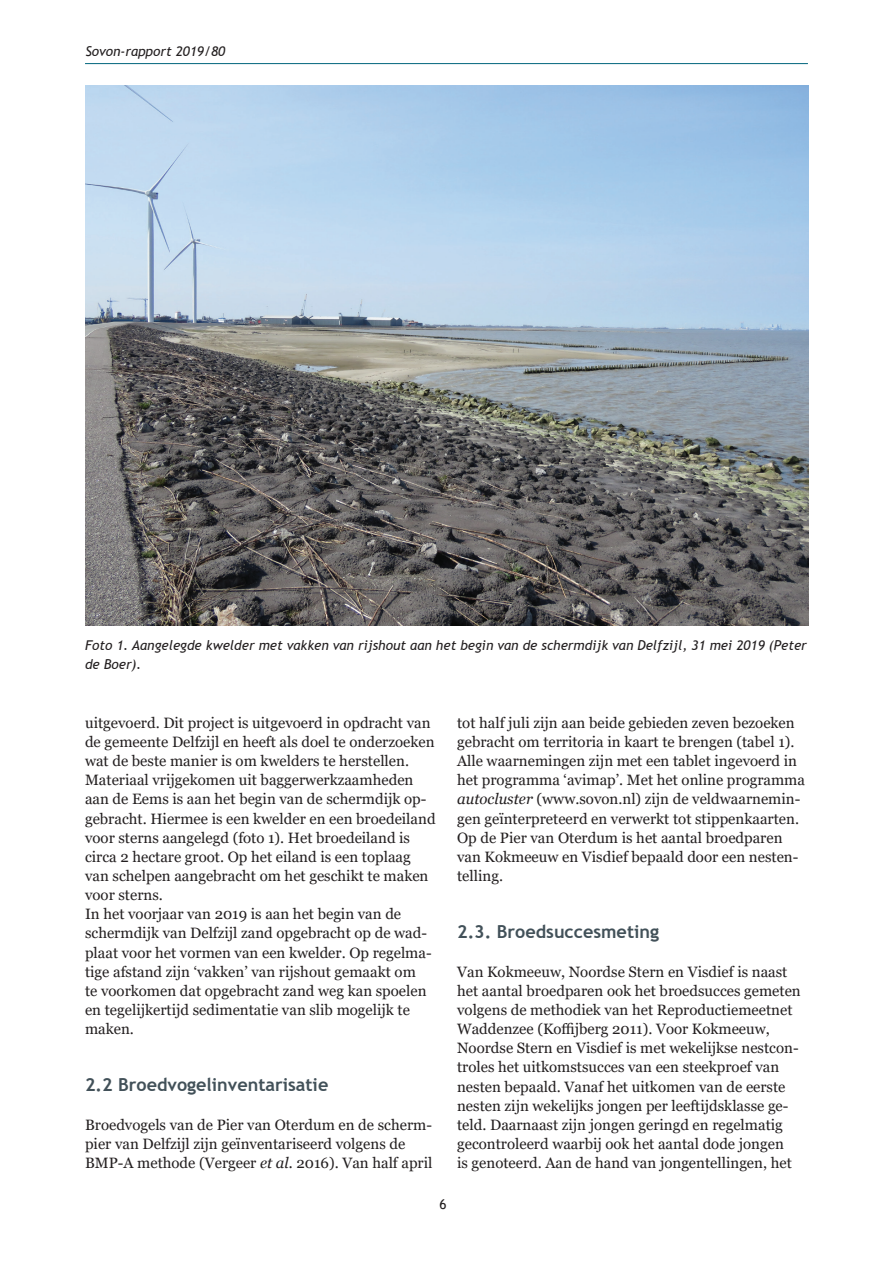
<style>
.page{position:relative;width:893px;height:1263px;background:#fff}
.page>*{position:absolute;margin:0;border:0;box-sizing:border-box;transform-origin:0 0}
.t1{font:700 18px "Trebuchet MS";color:#425159}
.t2{font:15px/19.2px "Georgia";color:#231f20}
.t3{font:italic 13.5px/19.2px "Trebuchet MS";color:#231f20}
.t4{font:13.5px "Trebuchet MS";color:#231f20}
.s1{font-style:italic}
</style>
<div class="page">
<hr style="left:85px;top:63px;width:723px;height:1px;background:#00657c">
<img style="left:85px;top:85px;width:723px;height:540px">
<p class="t3" style="left:85px;top:42px;width:141px">Sovon-rapport 2019/80</p>
<p class="t3" style="left:85px;top:635px;width:723px">Foto 1. Aangelegde kwelder met vakken van rijshout aan het begin van de schermdijk van Delfzijl, 31 mei 2019 (Peter de Boer).</p>
<p class="t2" style="left:85px;top:713px;width:352px">uitgevoerd. Dit project is uitgevoerd in opdracht van de gemeente Delfzijl en heeft als doel te onderzoeken wat de beste manier is om kwelders te herstellen.<br>Materiaal vrijgekomen uit baggerwerkzaamheden aan de Eems is aan het begin van de schermdijk op&shy;gebracht. Hiermee is een kwelder en een broedeiland voor sterns aangelegd (foto 1). Het broedeiland is circa 2 hectare groot. Op het eiland is een toplaag van schelpen aangebracht om het geschikt te maken voor sterns.<br>In het voorjaar van 2019 is aan het begin van de schermdijk van Delfzijl zand opgebracht op de wad&shy;plaat voor het vormen van een kwelder. Op regelma&shy;tige afstand zijn ‘vakken’ van rijshout gemaakt om<br>te voorkomen dat opgebracht zand weg kan spoelen en tegelijkertijd sedimentatie van slib mogelijk te maken.</p>
<p class="t1" style="left:85px;top:1074px;width:245px">2.2 Broedvogelinventarisatie</p>
<p class="t2" style="left:85px;top:1115px;width:349px">Broedvogels van de Pier van Oterdum en de scherm&shy;pier van Delfzijl zijn geïnventariseerd volgens de<br>BMP-A methode (Vergeer <span class="s1">et al.</span> 2016). Van half april</p>
<p class="t2" style="left:457px;top:713px;width:349px">tot half juli zijn aan beide gebieden zeven bezoeken gebracht om territoria in kaart te brengen (tabel 1).<br>Alle waarnemingen zijn met een tablet ingevoerd in het programma ‘avimap’. Met het online programma <span class="s1">autocluster</span> (www.sovon.nl) zijn de veldwaarnemin&shy;gen geïnterpreteerd en verwerkt tot stippenkaarten.<br>Op de Pier van Oterdum is het aantal broedparen van Kokmeeuw en Visdief bepaald door een nesten&shy;telling.</p>
<p class="t1" style="left:457px;top:921px;width:204px">2.3. Broedsuccesmeting</p>
<p class="t2" style="left:457px;top:962px;width:345px">Van Kokmeeuw, Noordse Stern en Visdief is naast het aantal broedparen ook het broedsucces gemeten volgens de methodiek van het Reproductiemeetnet Waddenzee (Koffijberg 2011). Voor Kokmeeuw, Noordse Stern en Visdief is met wekelijkse nestcon&shy;troles het uitkomstsucces van een steekproef van nesten bepaald. Vanaf het uitkomen van de eerste nesten zijn wekelijks jongen per leeftijdsklasse ge&shy;teld. Daarnaast zijn jongen geringd en regelmatig gecontroleerd waarbij ook het aantal dode jongen<br>is genoteerd. Aan de hand van jongentellingen, het</p>
<p class="t4" style="left:439px;top:1196px;width:9px">6</p>
</div>
